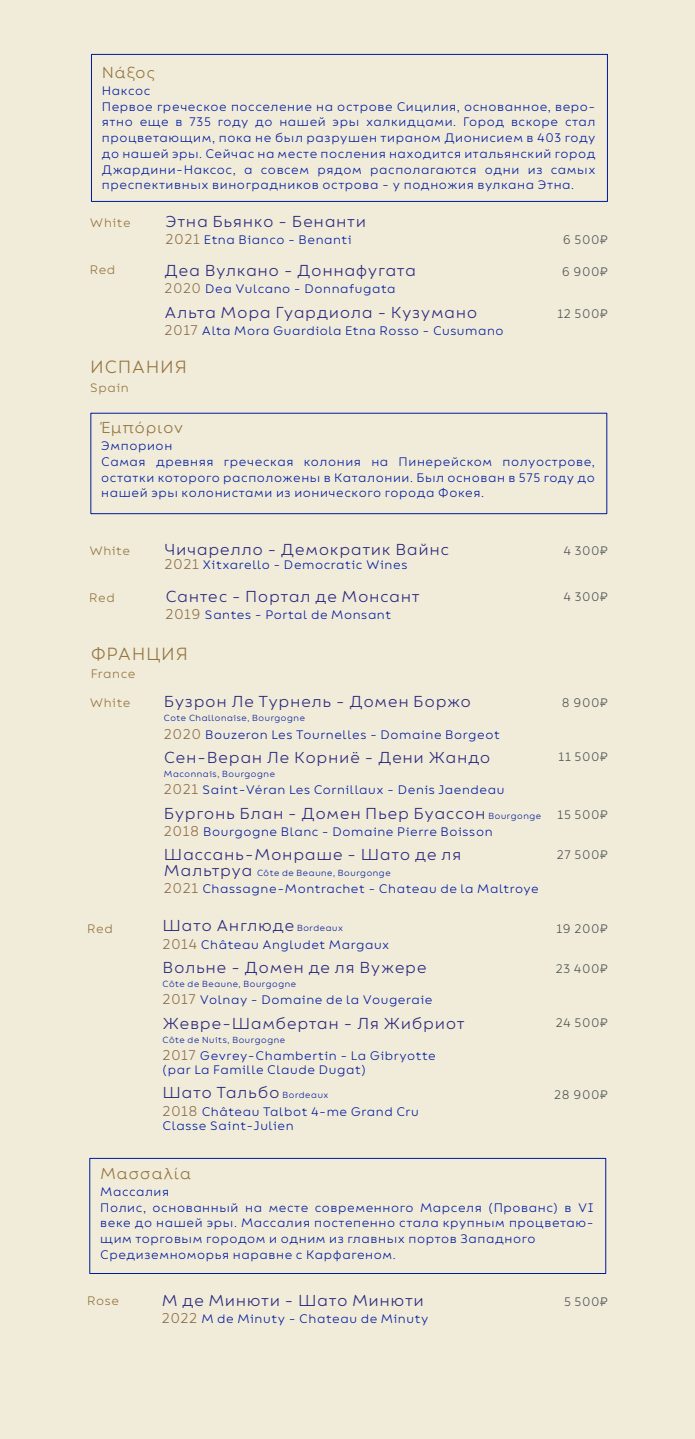
<style>
.page{position:relative;width:695px;height:1439px;background:#fff}
.page>*{position:absolute;margin:0;border:0;box-sizing:border-box;transform-origin:0 0}
.t1{font:17.5px "Bion";letter-spacing:-.005em;color:#95743f}
.t2{font:15.75px "Bion";letter-spacing:-.005em;color:#2a277e}
.t3{font:15.75px "Bion";letter-spacing:-.005em;color:#94733e}
.t4{font:12.25px/15.8px "Bion";letter-spacing:-.005em;color:#00199f}
.t5{font:12.25px "Bion";color:#4a5053}
.t6{font:12.25px "Bion";letter-spacing:-.005em;color:#94733e}
.t7{font:8.75px "Bion";letter-spacing:-.005em;color:#00199f}
.s1{font-size:14px;color:#8e6d4b}
.s2{font-family:"Steppe"}
.s3{font-size:13.65px;color:#8e6d4b}
.s4{font-size:8.75px;color:#00199f}
.s5{font-size:15.75px;color:#2a277e}
</style>
<div class="page">
<div style="left:0;top:0;width:694px;height:1439px;background:#f1ecd9"></div>
<div style="left:91px;top:54px;width:516px;height:148px;border:1px solid #00199f"></div>
<div style="left:90px;top:413px;width:517px;height:101px;border:1px solid #00199f"></div>
<div style="left:89px;top:1158px;width:517px;height:116px;border:1px solid #00199f"></div>
<p class="t3" style="left:101px;top:63px;width:55px">Νάξος</p>
<p class="t4" style="left:101px;top:83px;width:495px">Наксос<br>Первое греческое посселение на острове Сицилия, основанное, веро&shy;ятно еще в 735 году до нашей эры халкидцами. Город вскоре стал процветающим, пока не был разрушен тираном Дионисием в 403 году до нашей эры. Сейчас на месте посления находится итальянский город Джардини-Наксос, а совсем рядом располагаются одни из самых преспективных виноградников острова - у подножия вулкана Этна.</p>
<p class="t6" style="left:90px;top:216px;width:43px">White</p>
<p class="t6" style="left:89px;top:263px;width:28px">Red</p>
<p class="t2" style="left:165px;top:212px;width:203px">Этна Бьянко - Бенанти</p>
<p class="t4" style="left:165px;top:232px;width:188px"><span class="s1">2021</span> Etna Bianco - Benanti</p>
<p class="t5" style="left:562px;top:233px;width:47px">6 500<span class="s2">₽</span></p>
<p class="t2" style="left:164px;top:262px;width:254px">Деа Вулкано - Доннафугата</p>
<p class="t4" style="left:164px;top:281px;width:233px"><span class="s3">2020</span> Dea Vulcano - Donnafugata</p>
<p class="t2" style="left:164px;top:303px;width:315px">Альта Мора Гуардиола - Кузумано</p>
<p class="t4" style="left:164px;top:323px;width:341px"><span class="s1">2017</span> Alta Mora Guardiola Etna Rosso - Cusumano</p>
<p class="t5" style="left:561px;top:264px;width:48px">6 900<span class="s2">₽</span></p>
<p class="t5" style="left:557px;top:307px;width:53px">12 500<span class="s2">₽</span></p>
<h1 class="t1" style="left:90px;top:357px;width:99px">ИСПАНИЯ</h1>
<p class="t6" style="left:90px;top:381px;width:41px">Spain</p>
<p class="t3" style="left:101px;top:419px;width:85px">Έμπόριον</p>
<p class="t4" style="left:101px;top:438px;width:495px">Эмпорион<br>Самая древняя греческая колония на Пинерейском полуострове, остатки которого расположены в Каталонии. Был основан в 575 году до нашей эры колонистами из ионического города Фокея.</p>
<p class="t6" style="left:89px;top:544px;width:43px">White</p>
<p class="t6" style="left:89px;top:591px;width:28px">Red</p>
<p class="t2" style="left:164px;top:541px;width:286px">Чичарелло - Демократик Вайнс</p>
<p class="t4" style="left:164px;top:557px;width:245px"><span class="s1">2021</span> Xitxarello - Democratic Wines</p>
<p class="t5" style="left:563px;top:544px;width:47px">4 300<span class="s2">₽</span></p>
<p class="t2" style="left:165px;top:588px;width:256px">Сантес - Портал де Монсант</p>
<p class="t5" style="left:563px;top:590px;width:47px">4 300<span class="s2">₽</span></p>
<p class="t4" style="left:165px;top:607px;width:228px"><span class="s1">2019</span> Santes - Portal de Monsant</p>
<h1 class="t1" style="left:90px;top:644px;width:99px">ФРАНЦИЯ</h1>
<p class="t6" style="left:90px;top:667px;width:47px">France</p>
<p class="t6" style="left:89px;top:696px;width:43px">White</p>
<p class="t2" style="left:163px;top:693px;width:309px">Бузрон Ле Турнель - Домен Боржо</p>
<p class="t7" style="left:163px;top:713px;width:143px">Cote Challonaise, Bourgogne</p>
<p class="t4" style="left:163px;top:727px;width:338px"><span class="s1">2020</span> Bouzeron Les Tournelles - Domaine Borgeot</p>
<p class="t2" style="left:163px;top:749px;width:329px">Сен-Веран Ле Корниё - Дени Жандо</p>
<p class="t7" style="left:163px;top:769px;width:113px">Maconnais, Bourgogne</p>
<p class="t4" style="left:163px;top:782px;width:342px"><span class="s1">2021</span> Saint-Véran Les Cornillaux - Denis Jaendeau</p>
<p class="t2" style="left:163px;top:804px;width:379px">Бургонь Блан - Домен Пьер Буассон <span class="s4">Bourgonge</span></p>
<p class="t4" style="left:163px;top:824px;width:331px"><span class="s1">2018</span> Bourgogne Blanc - Domaine Pierre Boisson</p>
<p class="t2" style="left:163px;top:846px;width:299px">Шассань-Монраше - Шато де ля</p>
<p class="t7" style="left:163px;top:868px;width:229px"><span class="s5">Мальтруа</span> Côte de Beaune, Bourgonge</p>
<p class="t4" style="left:163px;top:881px;width:377px"><span class="s1">2021</span> Chassagne-Montrachet - Chateau de la Maltroye</p>
<p class="t5" style="left:561px;top:696px;width:48px">8 900<span class="s2">₽</span></p>
<p class="t5" style="left:558px;top:750px;width:52px">11 500<span class="s2">₽</span></p>
<p class="t5" style="left:557px;top:808px;width:53px">15 500<span class="s2">₽</span></p>
<p class="t5" style="left:556px;top:848px;width:53px">27 500<span class="s2">₽</span></p>
<p class="t6" style="left:87px;top:922px;width:28px">Red</p>
<p class="t2" style="left:162px;top:917px;width:183px">Шато Англюде <span class="s4">Bordeaux</span></p>
<p class="t4" style="left:162px;top:936px;width:229px"><span class="s1">2014</span> Château Angludet Margaux</p>
<p class="t2" style="left:162px;top:959px;width:266px">Вольне - Домен де ля Вужере</p>
<p class="t7" style="left:162px;top:979px;width:136px">Côte de Beaune, Bourgogne</p>
<p class="t4" style="left:162px;top:992px;width:272px"><span class="s1">2017</span> Volnay - Domaine de la Vougeraie</p>
<p class="t2" style="left:162px;top:1014px;width:304px">Жевре-Шамбертан - Ля Жибриот</p>
<p class="t7" style="left:162px;top:1035px;width:125px">Côte de Nuits, Bourgogne</p>
<p class="t4" style="left:162px;top:1049px;width:275px;line-height:14px"><span class="s1">2017</span> Gevrey-Chambertin - La Gibryotte (par La Famille Claude Dugat)</p>
<p class="t2" style="left:162px;top:1084px;width:168px">Шато Тальбо <span class="s4">Bordeaux</span></p>
<p class="t4" style="left:162px;top:1104px;width:258px;line-height:14px"><span class="s1">2018</span> Château Talbot 4-me Grand Cru<br>Classe Saint-Julien</p>
<p class="t5" style="left:556px;top:921px;width:54px">19 200<span class="s2">₽</span></p>
<p class="t5" style="left:555px;top:962px;width:54px">23 400<span class="s2">₽</span></p>
<p class="t5" style="left:555px;top:1016px;width:54px">24 500<span class="s2">₽</span></p>
<p class="t5" style="left:554px;top:1088px;width:56px">28 900<span class="s2">₽</span></p>
<p class="t3" style="left:100px;top:1164px;width:93px">Μασσαλία</p>
<p class="t4" style="left:100px;top:1184px;width:495px">Массалия<br>Полис, основанный на месте современного Марселя (Прованс) в VI веке до нашей эры. Массалия постепенно стала крупным процветаю&shy;щим торговым городом и одним из главных портов Западного Средиземноморья наравне с Карфагеном.</p>
<p class="t6" style="left:87px;top:1294px;width:34px">Rose</p>
<p class="t2" style="left:161px;top:1291px;width:264px">М де Минюти - Шато Минюти</p>
<p class="t4" style="left:161px;top:1311px;width:269px"><span class="s1">2022</span> M de Minuty - Chateau de Minuty</p>
<p class="t5" style="left:563px;top:1294px;width:46px">5 500<span class="s2">₽</span></p>
</div>
